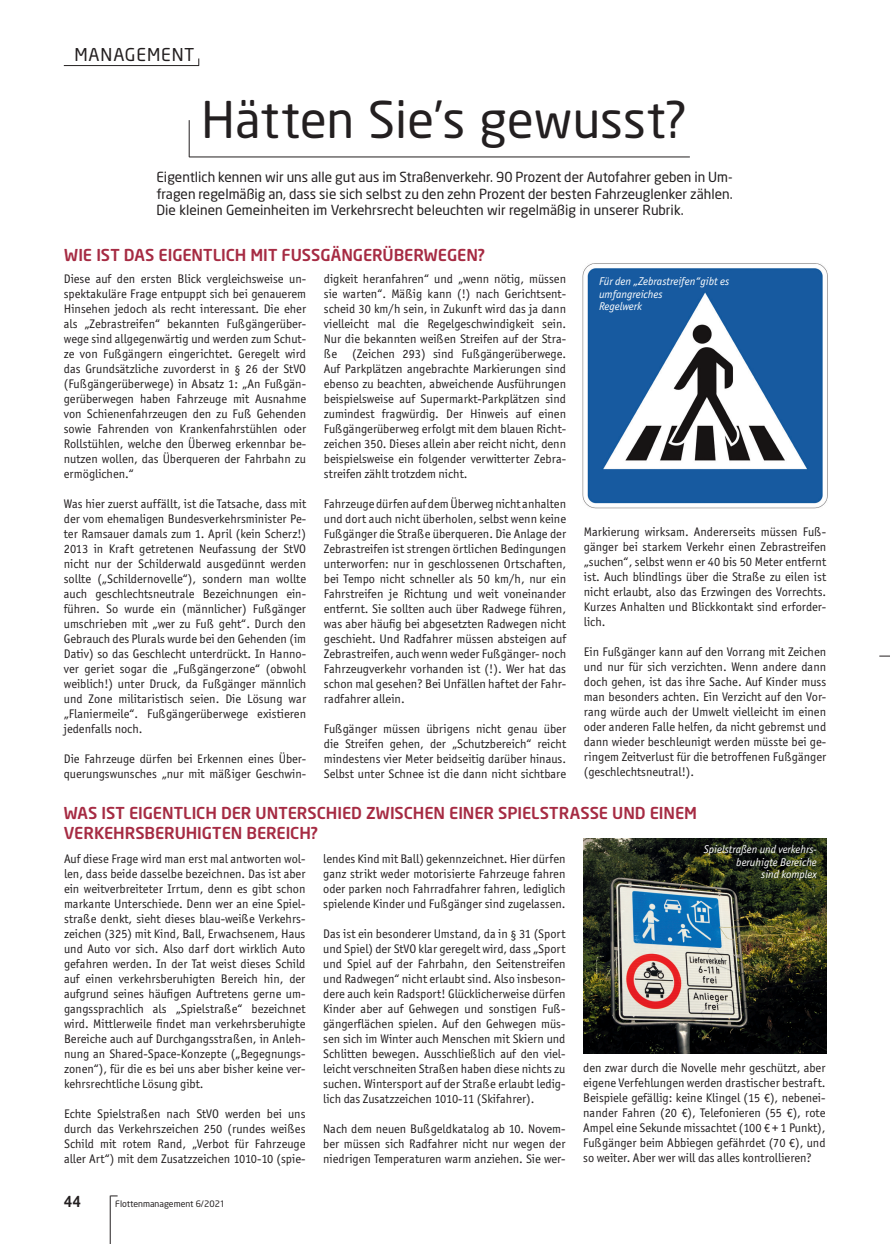
<style>
.page{position:relative;width:890px;height:1244px;background:#fff}
.page>*{position:absolute;margin:0;border:0;box-sizing:border-box;transform-origin:0 0}
.t1{font:50px "Neo Sans";color:#231f20}
.t2{font:17.5px "Neo Sans";letter-spacing:.05em;color:#231f20}
.t3{font:500 16.25px/19.5px "Neo Sans";letter-spacing:-.005em;color:#a62b43}
.t4{font:500 15px "Neo Sans";color:#231f20;scale:.9 1}
.t5{font:13.75px/16.5px "Neo Sans";color:#231f20;text-align:justify}
.t6{font:12.5px/15px "Officina Sans ITC Std";color:#231f20;text-align:justify}
.t7{font:italic 11.25px/12.5px "Officina Sans ITC Std";color:#fff}
.t8{font:8.75px "Neo Sans";color:#231f20}
</style>
<div class="page">
<hr style="left:110px;top:1195px;width:1px;height:49px;background:#231f20">
<hr style="left:64px;top:65px;width:135px;height:1px;background:#231f20">
<hr style="left:189px;top:157px;width:500px;height:1px;background:#231f20">
<hr style="left:189px;top:120px;width:1px;height:37px;background:#231f20">
<img style="left:582px;top:263px;width:246px;height:246px">
<img style="left:583px;top:839px;width:243px;height:214px">
<h2 class="t2" style="left:74px;top:44px;width:121px">MANAGEMENT</h2>
<h1 class="t1" style="left:201px;top:89px;width:487px">Hätten Sie’s gewusst?</h1>
<p class="t5" style="left:156px;top:169px;width:577px">Eigentlich kennen wir uns alle gut aus im Straßenverkehr. 90 Prozent der Autofahrer geben in Um&shy;fragen regelmäßig an, dass sie sich selbst zu den zehn Prozent der besten Fahrzeuglenker zählen.<br>Die kleinen Gemeinheiten im Verkehrsrecht beleuchten wir regelmäßig in unserer Rubrik.</p>
<h3 class="t3" style="left:64px;top:244px;width:422px">WIE IST DAS EIGENTLICH MIT FUSSGÄNGERÜBERWEGEN?</h3>
<p class="t6" style="left:64px;top:271px;width:244px">Diese auf den ersten Blick vergleichsweise un&shy;spektakuläre Frage entpuppt sich bei genauerem Hinsehen jedoch als recht interessant. Die eher als „Zebrastreifen“ bekannten Fußgängerüber&shy;wege sind allgegenwärtig und werden zum Schut&shy;ze von Fußgängern eingerichtet. Geregelt wird das Grundsätzliche zuvorderst in § 26 der StVO (Fußgängerüberwege) in Absatz 1: „An Fußgän&shy;gerüberwegen haben Fahrzeuge mit Ausnahme von Schienenfahrzeugen den zu Fuß Gehenden sowie Fahrenden von Krankenfahrstühlen oder Rollstühlen, welche den Überweg erkennbar be&shy;nutzen wollen, das Überqueren der Fahrbahn zu ermöglichen.“</p>
<p class="t6" style="left:64px;top:496px;width:244px">Was hier zuerst auffällt, ist die Tatsache, dass mit der vom ehemaligen Bundesverkehrsminister Pe&shy;ter Ramsauer damals zum 1. April (kein Scherz!)<br>2013 in Kraft getretenen Neufassung der StVO nicht nur der Schilderwald ausgedünnt werden sollte („Schildernovelle“), sondern man wollte auch geschlechtsneutrale Bezeichnungen ein&shy;führen. So wurde ein (männlicher) Fußgänger umschrieben mit „wer zu Fuß geht“. Durch den Gebrauch des Plurals wurde bei den Gehenden (im Dativ) so das Geschlecht unterdrückt. In Hanno&shy;ver geriet sogar die „Fußgängerzone“ (obwohl weiblich!) unter Druck, da Fußgänger männlich und Zone militaristisch seien. Die Lösung war „Flaniermeile“. Fußgängerüberwege existieren jedenfalls noch.</p>
<p class="t6" style="left:64px;top:751px;width:244px">Die Fahrzeuge dürfen bei Erkennen eines Über&shy;querungswunsches „nur mit mäßiger Geschwin-</p>
<p class="t6" style="left:324px;top:271px;width:244px">digkeit heranfahren“ und „wenn nötig, müssen sie warten“. Mäßig kann (!) nach Gerichtsent&shy;scheid 30 km/h sein, in Zukunft wird das ja dann vielleicht mal die Regelgeschwindigkeit sein.<br>Nur die bekannten weißen Streifen auf der Stra&shy;ße (Zeichen 293) sind Fußgängerüberwege.<br>Auf Parkplätzen angebrachte Markierungen sind ebenso zu beachten, abweichende Ausführungen beispielsweise auf Supermarkt-Parkplätzen sind zumindest fragwürdig. Der Hinweis auf einen Fußgängerüberweg erfolgt mit dem blauen Richt&shy;zeichen 350. Dieses allein aber reicht nicht, denn beispielsweise ein folgender verwitterter Zebra&shy;streifen zählt trotzdem nicht.</p>
<p class="t6" style="left:324px;top:496px;width:244px">Fahrzeuge dürfen auf dem Überweg nicht anhalten und dort auch nicht überholen, selbst wenn keine Fußgänger die Straße überqueren. Die Anlage der Zebrastreifen ist strengen örtlichen Bedingungen unterworfen: nur in geschlossenen Ortschaften, bei Tempo nicht schneller als 50 km/h, nur ein Fahrstreifen je Richtung und weit voneinander entfernt. Sie sollten auch über Radwege führen, was aber häufig bei abgesetzten Radwegen nicht geschieht. Und Radfahrer müssen absteigen auf Zebrastreifen, auch wenn weder Fußgänger- noch Fahrzeugverkehr vorhanden ist (!). Wer hat das schon mal gesehen? Bei Unfällen haftet der Fahr&shy;radfahrer allein.</p>
<p class="t6" style="left:324px;top:721px;width:244px">Fußgänger müssen übrigens nicht genau über die Streifen gehen, der „Schutzbereich“ reicht mindestens vier Meter beidseitig darüber hinaus.<br>Selbst unter Schnee ist die dann nicht sichtbare</p>
<p class="t7" style="left:599px;top:275px;width:132px">Für den „Zebrastreifen“gibt es umfangreiches<br>Regelwerk</p>
<p class="t6" style="left:583px;top:524px;width:244px">Markierung wirksam. Andererseits müssen Fuß&shy;gänger bei starkem Verkehr einen Zebrastreifen „suchen“, selbst wenn er 40 bis 50 Meter entfernt ist. Auch blindlings über die Straße zu eilen ist nicht erlaubt, also das Erzwingen des Vorrechts.<br>Kurzes Anhalten und Blickkontakt sind erforder&shy;lich.</p>
<p class="t6" style="left:583px;top:644px;width:244px">Ein Fußgänger kann auf den Vorrang mit Zeichen und nur für sich verzichten. Wenn andere dann doch gehen, ist das ihre Sache. Auf Kinder muss man besonders achten. Ein Verzicht auf den Vor&shy;rang würde auch der Umwelt vielleicht im einen oder anderen Falle helfen, da nicht gebremst und dann wieder beschleunigt werden müsste bei ge&shy;ringem Zeitverlust für die betroffenen Fußgänger (geschlechtsneutral!).</p>
<h3 class="t3" style="left:64px;top:803px;width:634px">WAS IST EIGENTLICH DER UNTERSCHIED ZWISCHEN EINER SPIELSTRASSE UND EINEM<br>VERKEHRSBERUHIGTEN BEREICH?</h3>
<p class="t6" style="left:64px;top:851px;width:243px">Auf diese Frage wird man erst mal antworten wol&shy;len, dass beide dasselbe bezeichnen. Das ist aber ein weitverbreiteter Irrtum, denn es gibt schon markante Unterschiede. Denn wer an eine Spiel&shy;straße denkt, sieht dieses blau-weiße Verkehrs&shy;zeichen (325) mit Kind, Ball, Erwachsenem, Haus und Auto vor sich. Also darf dort wirklich Auto gefahren werden. In der Tat weist dieses Schild auf einen verkehrsberuhigten Bereich hin, der aufgrund seines häufigen Auftretens gerne um&shy;gangssprachlich als „Spielstraße“ bezeichnet wird. Mittlerweile findet man verkehrsberuhigte Bereiche auch auf Durchgangsstraßen, in Anleh&shy;nung an Shared-Space-Konzepte („Begegnungs&shy;zonen“), für die es bei uns aber bisher keine ver&shy;kehrsrechtliche Lösung gibt.</p>
<p class="t6" style="left:64px;top:1106px;width:243px">Echte Spielstraßen nach StVO werden bei uns durch das Verkehrszeichen 250 (rundes weißes Schild mit rotem Rand, „Verbot für Fahrzeuge aller Art“) mit dem Zusatzzeichen 1010-10 (spie-</p>
<p class="t7" style="left:703px;top:843px;width:114px;text-align:right">Spielstraßen und verkehrs&shy;beruhigte Bereiche<br>sind komplex</p>
<p class="t6" style="left:323px;top:851px;width:244px">lendes Kind mit Ball) gekennzeichnet. Hier dürfen ganz strikt weder motorisierte Fahrzeuge fahren oder parken noch Fahrradfahrer fahren, lediglich spielende Kinder und Fußgänger sind zugelassen.</p>
<p class="t6" style="left:323px;top:926px;width:244px">Das ist ein besonderer Umstand, da in § 31 (Sport und Spiel) der StVO klar geregelt wird, dass „Sport und Spiel auf der Fahrbahn, den Seitenstreifen und Radwegen“ nicht erlaubt sind. Also insbeson&shy;dere auch kein Radsport! Glücklicherweise dürfen Kinder aber auf Gehwegen und sonstigen Fuß&shy;gängerflächen spielen. Auf den Gehwegen müs&shy;sen sich im Winter auch Menschen mit Skiern und Schlitten bewegen. Ausschließlich auf den viel&shy;leicht verschneiten Straßen haben diese nichts zu suchen. Wintersport auf der Straße erlaubt ledig&shy;lich das Zusatzzeichen 1010-11 (Skifahrer).</p>
<p class="t6" style="left:323px;top:1121px;width:244px">Nach dem neuen Bußgeldkatalog ab 10. Novem&shy;ber müssen sich Radfahrer nicht nur wegen der niedrigen Temperaturen warm anziehen. Sie wer-</p>
<p class="t6" style="left:583px;top:1060px;width:244px">den zwar durch die Novelle mehr geschützt, aber eigene Verfehlungen werden drastischer bestraft.<br>Beispiele gefällig: keine Klingel (15 €), nebenei&shy;nander Fahren (20 €), Telefonieren (55 €), rote Ampel eine Sekunde missachtet (100 € + 1 Punkt), Fußgänger beim Abbiegen gefährdet (70 €), und so weiter. Aber wer will das alles kontrollieren?</p>
<p class="t4" style="left:64px;top:1191px;width:20px">44</p>
<p class="t8" style="left:115px;top:1198px;width:111px">Flottenmanagement 6/2021</p>
</div>
